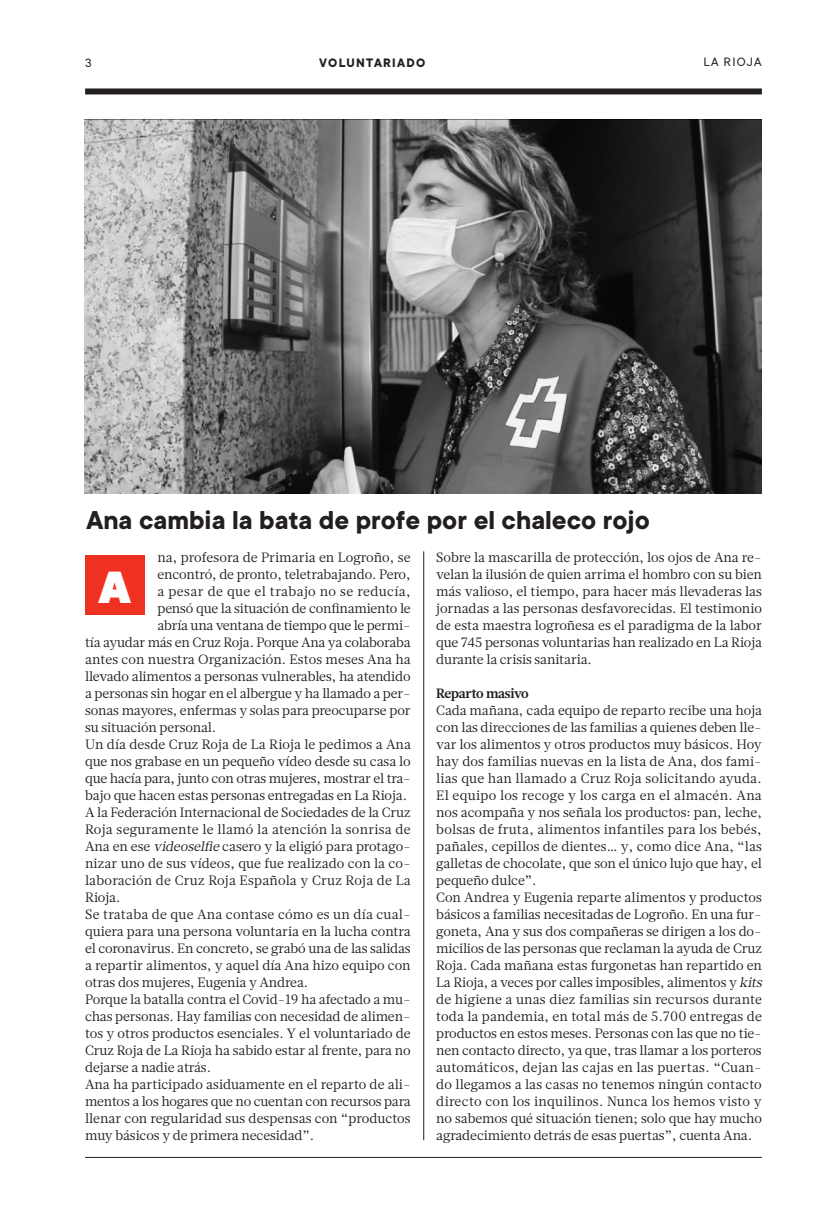
<style>
.page{position:relative;width:830px;height:1221px;background:#fff}
.page>*{position:absolute;margin:0;border:0;box-sizing:border-box;transform-origin:0 0}
.t1{font:900 49.8px "TT Commons";color:#fff}
.t2{font:700 28.5px "TT Commons";color:#231f20}
.TEXTO_GENERAL_OK{font:13.5px/17px "Glosa Text";letter-spacing:-.005em;color:#231f20;text-align:justify}
.TEXTO_GENERAL_OK-2{font:13.5px "Glosa Text";letter-spacing:.03em;color:#231f20}
.TEXTO_GENERAL_OK-3{font:700 13.5px "Glosa Text";letter-spacing:-.025em;color:#231f20}
.t3{font:700 13.5px "TT Commons";letter-spacing:.095em;color:#231f20}
.t4{font:13.5px "TT Commons";letter-spacing:.095em;color:#231f20}
.s1{font-style:italic}
</style>
<div class="page">
<div style="left:85px;top:88px;width:676px;height:6px;background:#231f20"></div>
<hr style="left:85px;top:1157px;width:676px;height:1px;background:#231f20">
<img style="left:84px;top:119px;width:677px;height:374px">
<div style="left:85px;top:555px;width:60px;height:60px;background:#ef3122"></div>
<hr style="left:423px;top:551px;width:1px;height:589px;background:#231f20">
<p class="t4" style="left:85px;top:55px;width:8px">3</p>
<p class="t3" style="left:319px;top:56px;width:107px">VOLUNTARIADO</p>
<p class="t4" style="left:703px;top:55px;width:60px">LA RIOJA</p>
<p class="t2" style="left:86px;top:504px;width:564px">Ana cambia la bata de profe por el chaleco rojo</p>
<p class="TEXTO_GENERAL_OK" style="left:157px;top:548px;width:254px">na, profesora de Primaria en Logroño, se</p>
<p class="TEXTO_GENERAL_OK" style="left:157px;top:565px;width:254px">encontró, de pronto, teletrabajando. Pero,</p>
<p class="TEXTO_GENERAL_OK-2" style="left:157px;top:582px;width:254px">a pesar de que el trabajo no se reducía,</p>
<p class="TEXTO_GENERAL_OK" style="left:157px;top:599px;width:255px">pensó que la situación de confinamiento le</p>
<p class="TEXTO_GENERAL_OK" style="left:157px;top:616px;width:254px">abría una ventana de tiempo que le permi-</p>
<p class="TEXTO_GENERAL_OK" style="left:85px;top:633px;width:327px">tía ayudar más en Cruz Roja. Porque Ana ya colaboraba</p>
<p class="TEXTO_GENERAL_OK" style="left:85px;top:650px;width:327px">antes con nuestra Organización. Estos meses Ana ha</p>
<p class="TEXTO_GENERAL_OK" style="left:85px;top:667px;width:327px">llevado alimentos a personas vulnerables, ha atendido</p>
<p class="TEXTO_GENERAL_OK" style="left:85px;top:684px;width:327px">a personas sin hogar en el albergue y ha llamado a per-</p>
<p class="TEXTO_GENERAL_OK" style="left:85px;top:701px;width:327px">sonas mayores, enfermas y solas para preocuparse por</p>
<p class="TEXTO_GENERAL_OK" style="left:85px;top:718px;width:132px">su situación personal.</p>
<p class="TEXTO_GENERAL_OK" style="left:85px;top:735px;width:327px">Un día desde Cruz Roja de La Rioja le pedimos a Ana que nos grabase en un pequeño vídeo desde su casa lo que hacía para, junto con otras mujeres, mostrar el tra&shy;bajo que hacen estas personas entregadas en La Rioja.</p>
<p class="TEXTO_GENERAL_OK" style="left:85px;top:803px;width:327px">A la Federación Internacional de Sociedades de la Cruz Roja seguramente le llamó la atención la sonrisa de Ana en ese <span class="s1">videoselfie</span> casero y la eligió para protago&shy;nizar uno de sus vídeos, que fue realizado con la co&shy;laboración de Cruz Roja Española y Cruz Roja de La Rioja.</p>
<p class="TEXTO_GENERAL_OK" style="left:85px;top:905px;width:327px">Se trataba de que Ana contase cómo es un día cual&shy;quiera para una persona voluntaria en la lucha contra el coronavirus. En concreto, se grabó una de las salidas a repartir alimentos, y aquel día Ana hizo equipo con otras dos mujeres, Eugenia y Andrea.</p>
<p class="TEXTO_GENERAL_OK" style="left:85px;top:990px;width:327px">Porque la batalla contra el Covid-19 ha afectado a mu&shy;chas personas. Hay familias con necesidad de alimen&shy;tos y otros productos esenciales. Y el voluntariado de Cruz Roja de La Rioja ha sabido estar al frente, para no dejarse a nadie atrás.</p>
<p class="TEXTO_GENERAL_OK" style="left:85px;top:1076px;width:327px">Ana ha participado asiduamente en el reparto de ali&shy;mentos a los hogares que no cuentan con recursos para llenar con regularidad sus despensas con “productos muy básicos y de primera necesidad”.</p>
<p class="t1" style="left:99px;top:558px;width:33px">A</p>
<p class="TEXTO_GENERAL_OK" style="left:436px;top:548px;width:327px">Sobre la mascarilla de protección, los ojos de Ana re&shy;velan la ilusión de quien arrima el hombro con su bien más valioso, el tiempo, para hacer más llevaderas las jornadas a las personas desfavorecidas. El testimonio de esta maestra logroñesa es el paradigma de la labor que 745 personas voluntarias han realizado en La Rioja durante la crisis sanitaria.</p>
<p class="TEXTO_GENERAL_OK-3" style="left:436px;top:684px;width:94px">Reparto masivo</p>
<p class="TEXTO_GENERAL_OK" style="left:436px;top:701px;width:327px">Cada mañana, cada equipo de reparto recibe una hoja con las direcciones de las familias a quienes deben lle&shy;var los alimentos y otros productos muy básicos. Hoy hay dos familias nuevas en la lista de Ana, dos fami&shy;lias que han llamado a Cruz Roja solicitando ayuda.<br>El equipo los recoge y los carga en el almacén. Ana nos acompaña y nos señala los productos: pan, leche, bolsas de fruta, alimentos infantiles para los bebés, pañales, cepillos de dientes… y, como dice Ana, “las galletas de chocolate, que son el único lujo que hay, el pequeño dulce”.</p>
<p class="TEXTO_GENERAL_OK" style="left:436px;top:888px;width:330px;text-align:left">Con Andrea y Eugenia reparte alimentos y productos básicos a familias necesitadas de Logroño. En una fur&shy;goneta, Ana y sus dos compañeras se dirigen a los do&shy;micilios de las personas que reclaman la ayuda de Cruz Roja. Cada mañana estas furgonetas han repartido en La Rioja, a veces por calles imposibles, alimentos y <span class="s1">kits </span>de higiene a unas diez familias sin recursos durante toda la pandemia, en total más de 5.700 entregas de productos en estos meses. Personas con las que no tie&shy;nen contacto directo, ya que, tras llamar a los porteros automáticos, dejan las cajas en las puertas. “Cuan&shy;do llegamos a las casas no tenemos ningún contacto directo con los inquilinos. Nunca los hemos visto y no sabemos qué situación tienen; solo que hay mucho agradecimiento detrás de esas puertas”, cuenta Ana.</p>
</div>
